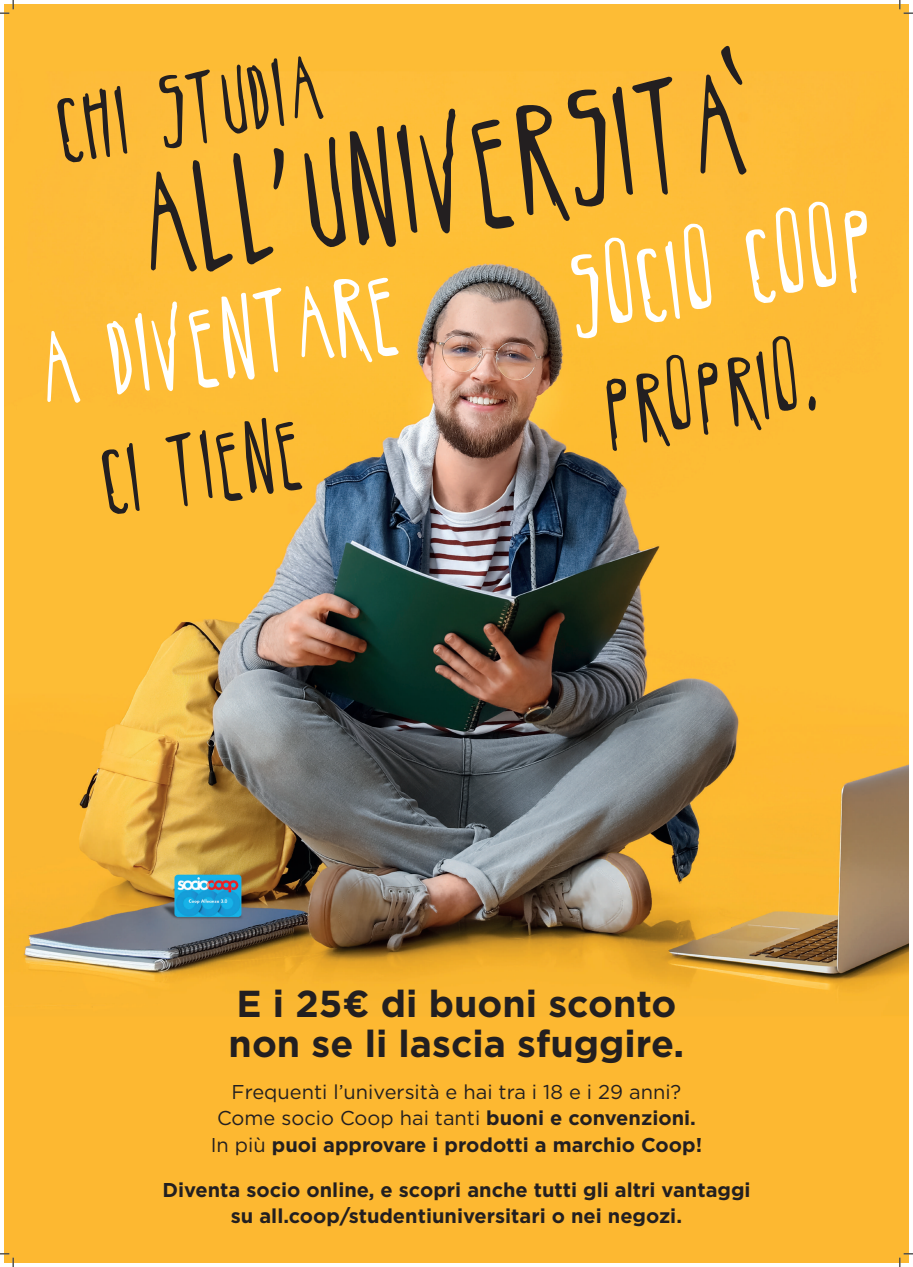
<style>
.page{position:relative;width:913px;height:1267px;background:#fff}
.page>*{position:absolute;margin:0;border:0;box-sizing:border-box;transform-origin:0 0}
.t1{font:139.25px "Belizarius";color:#231f20}
.t2{font:100px "Belizarius";color:#fff}
.t3{font:87.5px "Belizarius";color:#231f20}
.t4{font:87.19px "Belizarius";color:#231f20}
.t5{font:700 37.5px/40.6px "Gotham";color:#231f20}
.t6{font:20px/26.2px "Gotham";color:#231f20;text-align:center}
.t7{font:700 20px/26.2px "Gotham";color:#231f20;text-align:center}
.s1{font-weight:700}
</style>
<div class="page">
<img style="left:4px;top:4px;width:904px;height:1258px">
<svg style="left:0;top:0;width:14px;height:14px"></svg>
<svg style="left:0;top:1253px;width:14px;height:13px"></svg>
<svg style="left:899px;top:0;width:13px;height:14px"></svg>
<svg style="left:899px;top:1253px;width:13px;height:13px"></svg>
<h1 class="t1" style="left:128px;top:144px;width:628px;rotate:-10deg">all’universita‘</h1>
<h3 class="t4" style="left:51px;top:80px;width:269px;rotate:-10deg">chi studia</h3>
<h2 class="t2" style="left:560px;top:240px;width:315px;rotate:-10deg">socio Coop</h2>
<h2 class="t2" style="left:31px;top:311px;width:366px;rotate:-10deg">a diventare</h2>
<h3 class="t3" style="left:596px;top:362px;width:221px;rotate:-10deg">proprio.</h3>
<h3 class="t3" style="left:96px;top:431px;width:204px;rotate:-10deg">ci tiene</h3>
<h3 class="t5" style="left:228px;top:982px;width:457px">E i 25€ di buoni sconto non se li lascia sfuggire.</h3>
<p class="t6" style="left:211px;top:1078px;width:492px">Frequenti l’università e hai tra i 18 e i 29 anni?<br>Come socio Coop hai tanti <span class="s1">buoni e convenzioni.<br></span>In più <span class="s1">puoi approvare i prodotti a marchio Coop!</span></p>
<p class="t7" style="left:162px;top:1176px;width:589px">Diventa socio online, e scopri anche tutti gli altri vantaggi su all.coop/studentiuniversitari o nei negozi.</p>
</div>
